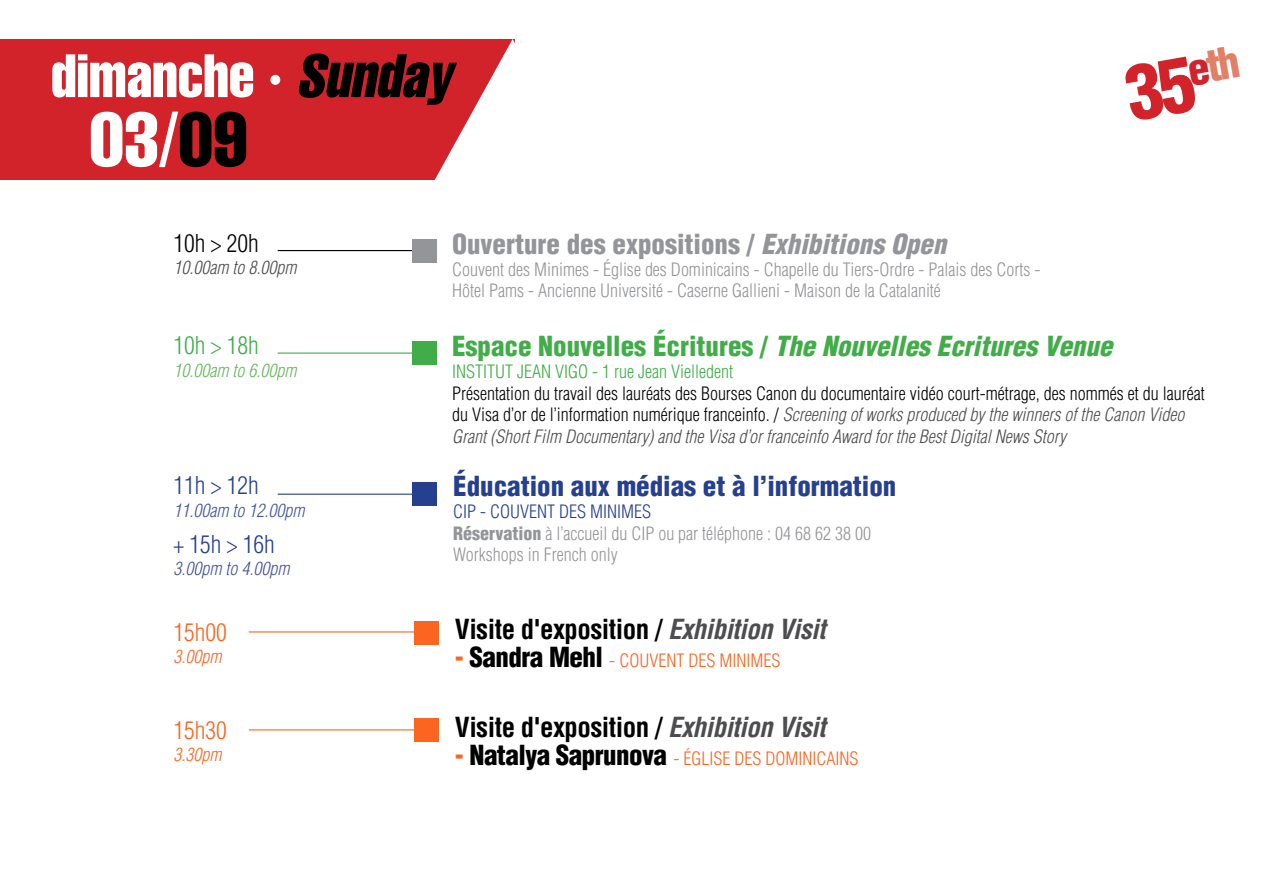
<style>
.page{position:relative;width:1263px;height:893px;background:#fff}
.page>*{position:absolute;margin:0;border:0;box-sizing:border-box;transform-origin:0 0}
.t1{font:75px "Helvetica LT Std Comp";color:#fff}
.t2{font:900 condensed 73.5px "Helvetica LT Std";color:#d2232a}
.t3{font:60px "Helvetica LT Std Comp";color:#fff}
.t4{font:700 condensed 27px "Helvetica LT Std";letter-spacing:-.02em;color:#000}
.t5{font:italic 900 condensed 27px "Helvetica LT Std";color:#41ad49}
.t6{font:900 condensed 27px "Helvetica LT Std";color:#939598}
.t7{font:900 condensed 27px "Helvetica LT Std";color:#25408f}
.t8{font:300 condensed 24px "Helvetica LT Std";color:#25408f}
.t9{font:300 condensed 24px "Helvetica LT Std";color:#fc6421}
.t10{font:300 condensed 24px "Helvetica LT Std";color:#000}
.t11{font:300 condensed 24px "Helvetica LT Std";color:#41ad49}
.t12{font:300 condensed 18px/21.6px "Helvetica LT Std";color:#000}
.t13{font:300 condensed 18px/21.6px "Helvetica LT Std";color:#939598}
.t14{font:300 condensed 18px "Helvetica LT Std";color:#fc6421}
.t15{font:300 condensed 18px "Helvetica LT Std";color:#41ad49}
.t16{font:italic 300 condensed 18px "Helvetica LT Std";color:#45549a}
.t17{font:italic 300 condensed 18px "Helvetica LT Std";color:#4d4d4f}
.t18{font:italic 300 condensed 18px "Helvetica LT Std";color:#66b65d}
.t19{font:italic 300 condensed 18px "Helvetica LT Std";color:#fc6421}
.s1{font-style:italic;color:#000}
.s2{color:#000}
.s3{font-style:italic}
.s4{font-style:normal}
.s5{font-style:italic;color:#4d4d4f}
.s6{color:#25408f}
.s7{font-weight:900}
.s8{font-weight:900;font-size:27px}
.s9{font-weight:900;font-size:27px;color:#000}
</style>
<div class="page">
<div style="left:0;top:39px;width:514px;height:141px;background:#d2232a"></div>
<svg style="left:434px;top:39px;width:81px;height:141px"></svg>
<hr style="left:278px;top:250px;width:156px;height:1px;background:#000">
<hr style="left:278px;top:494px;width:153px;height:1px;background:#25408f">
<div style="left:412px;top:482px;width:24px;height:23px;background:#25408f"></div>
<div style="left:412px;top:240px;width:24px;height:23px;background:#939598"></div>
<hr style="left:278px;top:352px;width:156px;height:2px;background:#41ad49">
<div style="left:412px;top:341px;width:24px;height:23px;background:#41ad49"></div>
<hr style="left:249px;top:631px;width:185px;height:1px;background:#fc6421">
<div style="left:414px;top:621px;width:25px;height:23px;background:#fc6421"></div>
<hr style="left:249px;top:729px;width:185px;height:1px;background:#fc6421">
<div style="left:414px;top:719px;width:25px;height:23px;background:#fc6421"></div>
<h3 class="t3" style="left:51px;top:38px;width:415px">dimanche · <span class="s1">Sunday</span></h3>
<h1 class="t1" style="left:89px;top:92px;width:160px">03/<span class="s2">09</span></h1>
<h3 class="t10" style="left:174px;top:228px;width:87px">10h &gt; 20h</h3>
<p class="t17" style="left:174px;top:257px;width:124px">10.00am to 8.00pm</p>
<h3 class="t6" style="left:452px;top:227px;width:496px">Ouverture des expositions / <span class="s3">Exhibitions Open</span></h3>
<p class="t13" style="left:452px;top:258px;width:590px">Couvent des Minimes - Église des Dominicains - Chapelle du Tiers-Ordre - Palais des Corts -<br>Hôtel Pams - Ancienne Université - Caserne Gallieni - Maison de la Catalanité</p>
<h2 class="t2" style="left:1119px;top:49px;width:118px;rotate:-10deg">35<sup>e</sup><sup>th</sup></h2>
<h3 class="t11" style="left:174px;top:331px;width:87px">10h &gt; 18h</h3>
<p class="t18" style="left:174px;top:359px;width:124px">10.00am to 6.00pm</p>
<h3 class="t8" style="left:174px;top:471px;width:87px">11h &gt; 12h</h3>
<p class="t16" style="left:174px;top:499px;width:132px">11.00am to 12.00pm</p>
<h3 class="t8" style="left:174px;top:529px;width:103px">+ 15h &gt; 16h</h3>
<p class="t16" style="left:174px;top:558px;width:117px">3.00pm to 4.00pm</p>
<h3 class="t9" style="left:174px;top:617px;width:55px">15h00</h3>
<p class="t19" style="left:174px;top:645px;width:49px">3.00pm</p>
<h3 class="t9" style="left:174px;top:715px;width:55px">15h30</h3>
<p class="t19" style="left:174px;top:743px;width:49px">3.30pm</p>
<h3 class="t5" style="left:452px;top:329px;width:662px"><span class="s4">Espace Nouvelles Écritures /</span> The Nouvelles Ecritures Venue</h3>
<p class="t15" style="left:452px;top:360px;width:282px">INSTITUT JEAN VIGO - 1 rue Jean Vielledent</p>
<p class="t12" style="left:452px;top:382px;width:754px">Présentation du travail des lauréats des Bourses Canon du documentaire vidéo court-métrage, des nommés et du lauréat du Visa d’or de l’information numérique franceinfo. / <span class="s5">Screening of works produced by the winners of the Canon Video<br>Grant (Short Film Documentary) and the Visa d’or franceinfo Award for the Best Digital News Story</span></p>
<h3 class="t7" style="left:453px;top:469px;width:445px">Éducation aux médias et à l’information</h3>
<p class="t13" style="left:453px;top:501px;width:419px"><span class="s6">CIP - COUVENT DES MINIMES<br></span><span class="s7">Réservation</span> à l’accueil du CIP ou par téléphone : 04 68 62 38 00<br>Workshops in French only</p>
<h3 class="t4" style="left:455px;top:612px;width:372px">Visite d'exposition / <span class="s5">Exhibition Visit</span></h3>
<p class="t14" style="left:455px;top:649px;width:327px"><span class="s8">-</span> <span class="s9">Sandra Mehl</span> - COUVENT DES MINIMES</p>
<h3 class="t4" style="left:455px;top:710px;width:372px">Visite d'exposition / <span class="s5">Exhibition Visit</span></h3>
<p class="t14" style="left:455px;top:747px;width:405px"><span class="s8">-</span> <span class="s9">Natalya Saprunova</span> - ÉGLISE DES DOMINICAINS</p>
</div>
